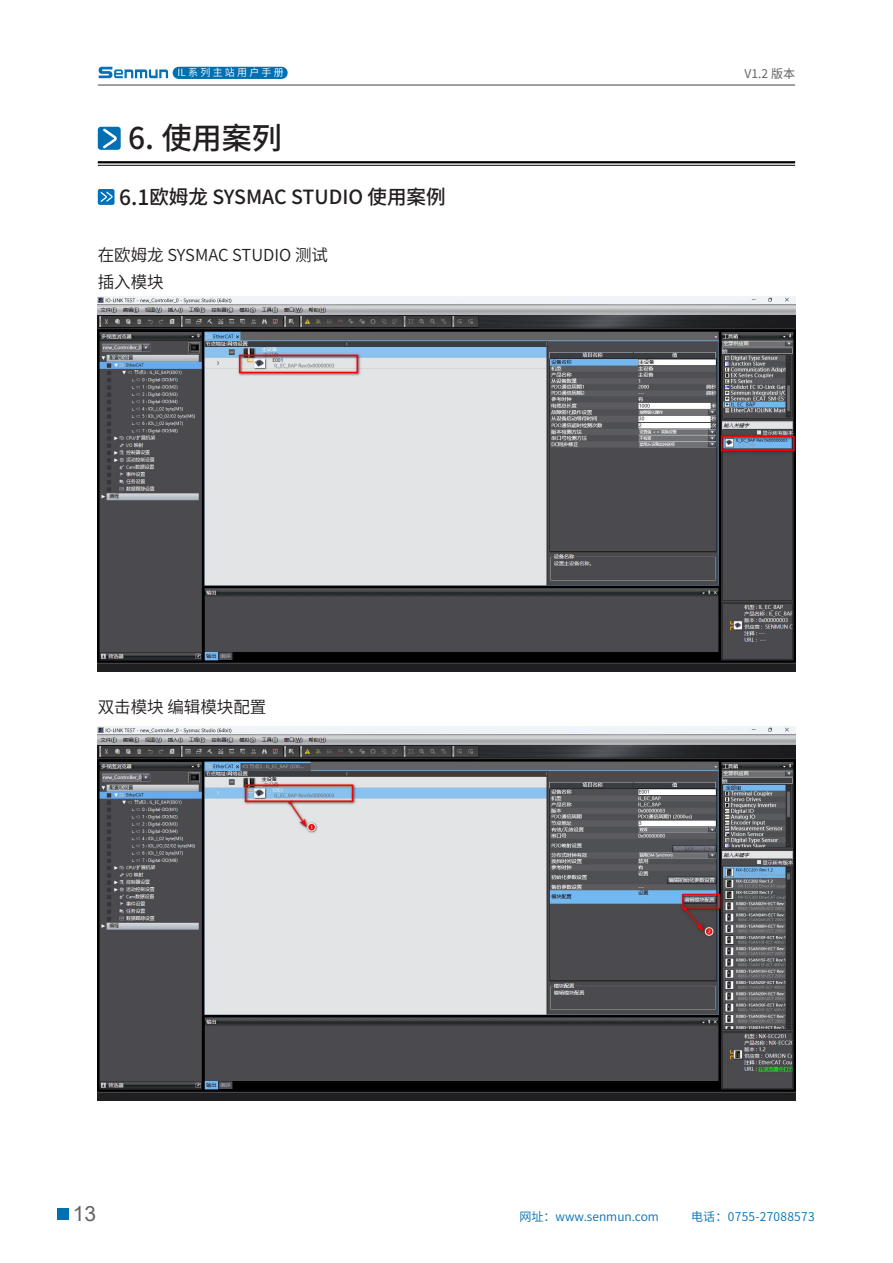
<style>
.page{position:relative;width:893px;height:1263px;background:#fff}
.page>*{position:absolute;margin:0;border:0;box-sizing:border-box;transform-origin:0 0}
.t1{font:500 30px "Source Han Sans SC";color:#231f20}
.t2{font:21px "Arial";color:#636366}
.段落样式1{font:500 19.5px "Source Han Sans SC";color:#231f20}
.段落样式2{font:16.5px "Source Han Sans SC";color:#231f20}
.t3{font:12px "Source Han Sans SC";color:#0070b2}
.t4{font:12px "Source Han Sans SC";letter-spacing:.025em;color:#0070b2}
.t5{font:12px "Source Han Sans SC";color:#636366}
.t6{font:10.05px "Source Han Sans SC";color:#fff}
.s1{font-size:21px}
</style>
<div class="page">
<hr style="left:98px;top:84px;width:697px;height:2px;background:#808285">
<div style="left:173px;top:67px;width:115px;height:12px;background:#0070b2;border-radius:6px"></div>
<div style="left:57px;top:1208px;width:11px;height:11px;background:#0070b2"></div>
<svg style="left:99px;top:67px;width:69px;height:11px"></svg>
<svg style="left:98px;top:127px;width:23px;height:23px"></svg>
<hr style="left:98px;top:161px;width:697px;height:2px;background:#000">
<hr style="left:98px;top:165px;width:697px;height:1px;background:#000">
<img style="left:98px;top:297px;width:697px;height:374px">
<img style="left:98px;top:726px;width:697px;height:375px">
<svg style="left:98px;top:189px;width:17px;height:16px"></svg>
<p class="t6" style="left:178px;top:67px;width:108px">IL 系 列 主 站 用 户 手 册</p>
<p class="t5" style="left:745px;top:67px;width:52px">V1.2 版本</p>
<p class="t1" style="left:128px;top:121px;width:155px">6. 使用案列</p>
<p class="段落样式1" style="left:119px;top:186px;width:328px"><span class="s1">6.1</span>欧姆龙 SYSMAC STUDIO 使用案例</p>
<p class="段落样式2" style="left:98px;top:246px;width:232px">在欧姆龙 SYSMAC STUDIO 测试</p>
<p class="段落样式2" style="left:98px;top:273px;width:67px">插入模块</p>
<p class="段落样式2" style="left:98px;top:698px;width:170px">双击模块 编辑模块配置</p>
<p class="t2" style="left:73px;top:1199px;width:25px">13</p>
<p class="t3" style="left:520px;top:1210px;width:141px">网址：www.senmun.com</p>
<p class="t4" style="left:691px;top:1210px;width:125px">电话：0755-27088573</p>
</div>
